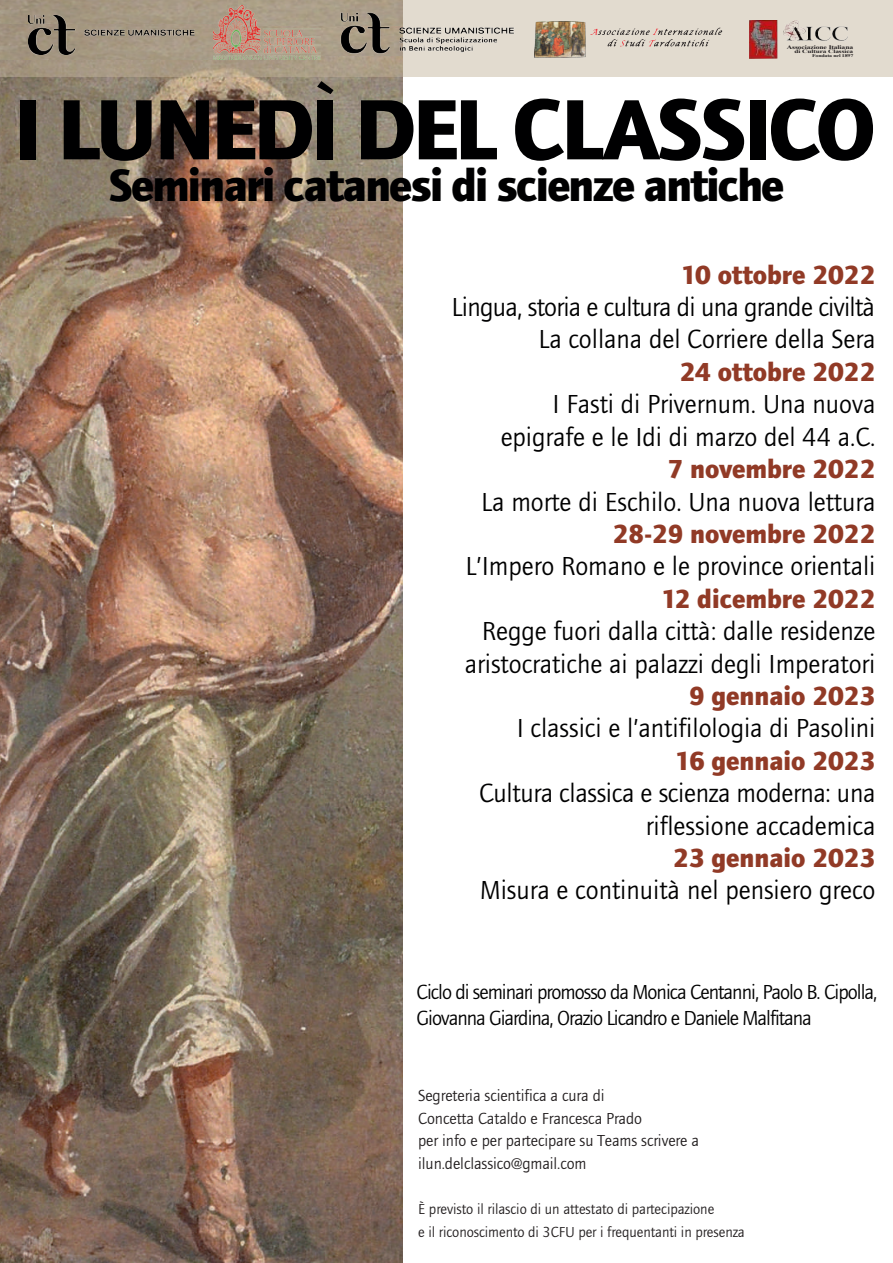
<style>
.page{position:relative;width:893px;height:1263px;background:#fff}
.page>*{position:absolute;margin:0;border:0;box-sizing:border-box;transform-origin:0 0}
.t1{font:700 88.5px "Foundry Journal";letter-spacing:-.035em;color:#000001}
.t2{font:700 46.5px "Foundry Journal";letter-spacing:-.035em;color:#000001}
.t3{font:27px/32.4px "Foundry Journal";color:#000001;text-align:right}
.t4{font:700 27px "Foundry Journal";color:#913a26}
.t5{font:27px/32.4px "Foundry Journal";letter-spacing:-.025em;color:#000001;text-align:right}
.t6{font:21px/25.5px "Foundry Journal";letter-spacing:-.045em;color:#000001}
.t7{font:16.5px/22.5px "Foundry Journal";letter-spacing:-.005em;color:#231f20}
.t8{font:15px/22.5px "Foundry Journal";letter-spacing:-.005em;color:#231f20}
.t9{font:700 5.55px "Times New Roman";letter-spacing:-.015em;color:#231f20;scale:1.38 1}
.t10{font:700 5.1px "Times New Roman";letter-spacing:-.015em;color:#231f20;scale:1.44 1}
.t11{font:700 4.2px "Times New Roman";letter-spacing:-.025em;color:#231f20;scale:1.39 1}
</style>
<div class="page">
<img style="left:0;top:77px;width:403px;height:1186px">
<svg style="left:317px;top:81px;width:16px;height:13px"></svg>
<svg style="left:0;top:0;width:893px;height:77px;background:#cac0b1"></svg>
<img style="left:213px;top:5px;width:108px;height:55px">
<img style="left:337px;top:7px;width:180px;height:53px">
<svg style="left:590px;top:28px;width:132px;height:19px;background:#c7bfb5"></svg>
<img style="left:535px;top:21px;width:51px;height:36px">
<img style="left:28px;top:16px;width:166px;height:38px">
<img style="left:750px;top:21px;width:97px;height:38px">
<p class="t9" style="left:787px;top:43px;width:50px">Associazione Italiana</p>
<p class="t10" style="left:795px;top:48px;width:42px">di Cultura Classica</p>
<p class="t11" style="left:812px;top:53px;width:31px">Fondata nel 1897</p>
<h1 class="t1" style="left:14px;top:78px;width:863px">I LUNEDI DEL CLASSICO</h1>
<h2 class="t2" style="left:108px;top:158px;width:677px">Seminari catanesi di scienze antiche</h2>
<p class="t4" style="left:681px;top:259px;width:196px">10 ottobre 2022</p>
<p class="t5" style="left:452px;top:291px;width:425px">Lingua, storia e cultura di una grande civiltà<br>La collana del Corriere della Sera</p>
<p class="t4" style="left:680px;top:356px;width:197px">24 ottobre 2022</p>
<p class="t3" style="left:501px;top:389px;width:376px">I Fasti di Privernum. Una nuova epigrafe e le Idi di marzo del 44 a.C.</p>
<p class="t4" style="left:668px;top:453px;width:209px">7 novembre 2022</p>
<p class="t3" style="left:481px;top:486px;width:396px">La morte di Eschilo. Una nuova lettura</p>
<p class="t4" style="left:613px;top:518px;width:264px">28-29 novembre 2022</p>
<p class="t3" style="left:465px;top:551px;width:411px">L’Impero Romano e le province orientali</p>
<p class="t4" style="left:661px;top:583px;width:216px">12 dicembre 2022</p>
<p class="t3" style="left:465px;top:615px;width:412px">Regge fuori dalla città: dalle residenze aristocratiche ai palazzi degli Imperatori</p>
<p class="t4" style="left:689px;top:680px;width:188px">9 gennaio 2023</p>
<p class="t3" style="left:517px;top:713px;width:360px">I classici e l’antifilologia di Pasolini</p>
<p class="t4" style="left:675px;top:745px;width:202px">16 gennaio 2023</p>
<p class="t3" style="left:479px;top:777px;width:398px">Cultura classica e scienza moderna: una riflessione accademica</p>
<p class="t4" style="left:673px;top:842px;width:204px">23 gennaio 2023</p>
<p class="t3" style="left:480px;top:875px;width:397px">Misura e continuità nel pensiero greco</p>
<p class="t6" style="left:417px;top:980px;width:462px">Ciclo di seminari promosso da Monica Centanni, Paolo B. Cipolla,<br>Giovanna Giardina, Orazio Licandro e Daniele Malfitana</p>
<p class="t7" style="left:418px;top:1085px;width:282px">Segreteria scientifica a cura di<br>Concetta Cataldo e Francesca Prado<br>per info e per partecipare su Teams scrivere a ilun.delclassico@gmail.com</p>
<p class="t8" style="left:418px;top:1198px;width:328px">È previsto il rilascio di un attestato di partecipazione<br>e il riconoscimento di 3CFU per i frequentanti in presenza</p>
</div>
